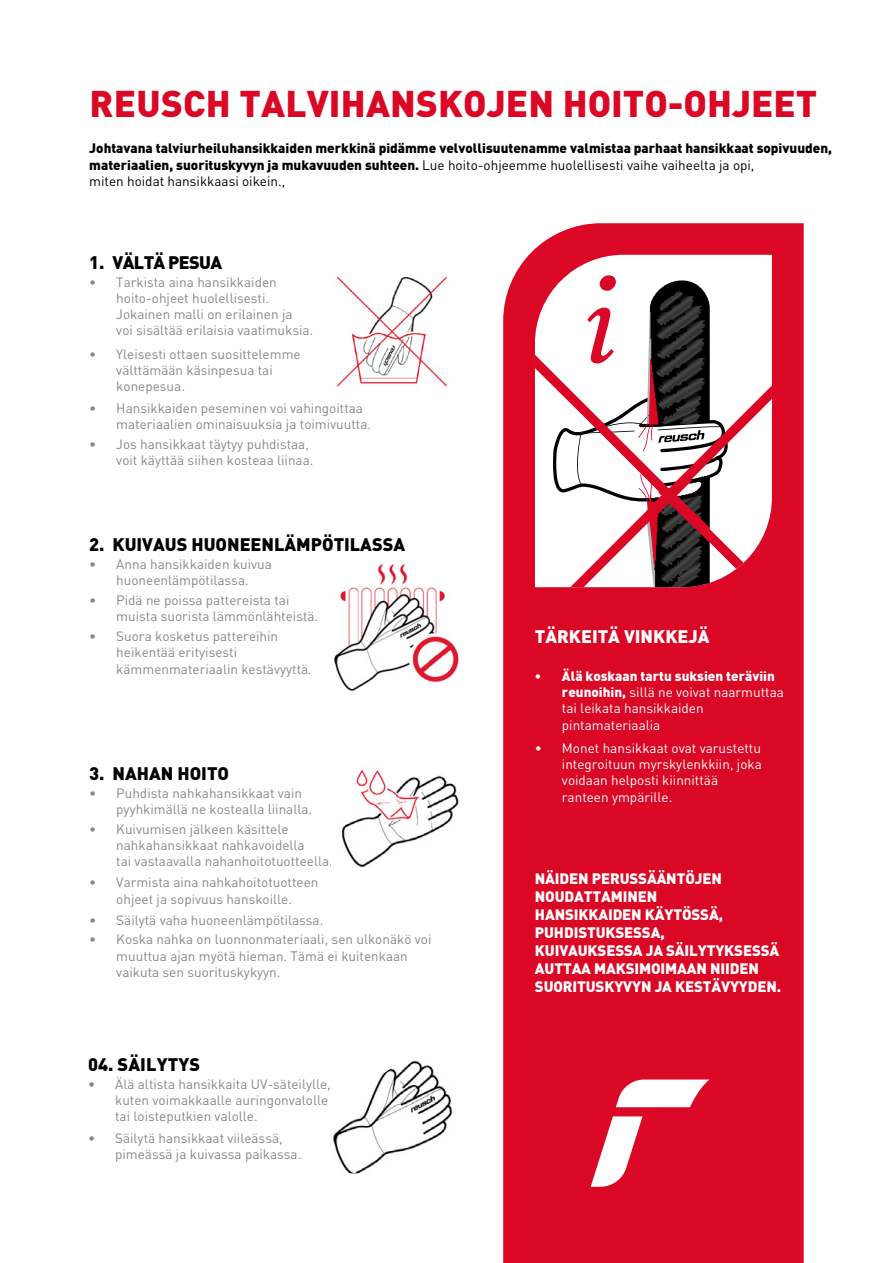
<style>
.page{position:relative;width:893px;height:1263px;background:#fff}
.page>*{position:absolute;margin:0;border:0;box-sizing:border-box;transform-origin:0 0}
.t1{font:900 36.75px "DIN Pro";letter-spacing:.005em;color:#da0725}
.t2{font:900 18px "DIN Pro";color:#000}
.t3{font:900 18px "DIN Pro";color:#fff}
.t4{font:900 18px "DIN Pro";letter-spacing:-.035em;color:#000}
.t5{font:900 15px/18px "DIN Pro";letter-spacing:-.01em;color:#fff}
.t6{font:13.5px/16.2px "DIN Pro";color:#878787}
.t7{font:900 13.5px/16.2px "DIN Pro";color:#000}
.t8{font:13.5px/16.2px "DIN Pro";color:#fff}
.s1{font-weight:400}
.s2{font-weight:900}
</style>
<div class="page">
<div style="left:503px;top:223px;width:301px;height:1040px;background:#da0725"></div>
<img style="left:334px;top:564px;width:125px;height:128px">
<img style="left:333px;top:1060px;width:120px;height:113px">
<img style="left:337px;top:276px;width:111px;height:112px">
<img style="left:342px;top:769px;width:117px;height:98px">
<svg style="left:591px;top:1079px;width:118px;height:108px"></svg>
<svg style="left:535px;top:255px;width:237px;height:332px"></svg>
<svg style="left:535px;top:342px;width:220px;height:239px"></svg>
<svg style="left:728px;top:375px;width:44px;height:212px"></svg>
<svg style="left:551px;top:275px;width:177px;height:312px"></svg>
<h1 class="t1" style="left:89px;top:79px;width:729px">REUSCH TALVIHANSKOJEN HOITO-OHJEET</h1>
<p class="t7" style="left:89px;top:140px;width:744px">Johtavana talviurheiluhansikkaiden merkkinä pidämme velvollisuutenamme valmistaa parhaat hansikkaat sopivuuden, materiaalien, suorituskyvyn ja mukavuuden suhteen. <span class="s1">Lue hoito-ohjeemme huolellisesti vaihe vaiheelta ja opi,<br>miten hoidat hansikkaasi oikein.,</span></p>
<h2 class="t4" style="left:89px;top:250px;width:134px">1. VÄLTÄ PESUA</h2>
<p class="t6" style="left:116px;top:273px;width:198px;text-indent:-27px">• Tarkista aina hansikkaiden hoito-ohjeet huolellisesti.<br>Jokainen malli on erilainen ja<br>voi sisältää erilaisia vaatimuksia.</p>
<p class="t6" style="left:116px;top:345px;width:186px;text-indent:-27px">• Yleisesti ottaen suosittelemme välttämään käsinpesua tai konepesua.</p>
<p class="t6" style="left:116px;top:399px;width:256px;text-indent:-27px">• Hansikkaiden peseminen voi vahingoittaa materiaalien ominaisuuksia ja toimivuutta.</p>
<p class="t6" style="left:116px;top:435px;width:199px;text-indent:-27px">• Jos hansikkaat täytyy puhdistaa, voit käyttää siihen kosteaa liinaa.</p>
<h2 class="t2" style="left:89px;top:532px;width:317px">2. KUIVAUS HUONEENLÄMPÖTILASSA</h2>
<p class="t6" style="left:89px;top:556px;width:184px;text-align:center">• Anna hansikkaiden kuivua huoneenlämpötilassa.</p>
<p class="t6" style="left:116px;top:591px;width:203px;text-indent:-27px">• Pidä ne poissa pattereista tai muista suorista lämmönlähteistä.</p>
<p class="t6" style="left:116px;top:627px;width:197px;text-indent:-27px">• Suora kosketus pattereihin heikentää erityisesti kämmenmateriaalin kestävyyttä.</p>
<h2 class="t2" style="left:89px;top:761px;width:141px">3. NAHAN HOITO</h2>
<p class="t6" style="left:116px;top:784px;width:197px;text-indent:-27px">• Puhdista nahkahansikkaat vain pyyhkimällä ne kostealla liinalla.</p>
<p class="t6" style="left:116px;top:820px;width:218px;text-indent:-27px">• Kuivumisen jälkeen käsittele nahkahansikkaat nahkavoidella<br>tai vastaavalla nahanhoitotuotteella.</p>
<p class="t6" style="left:89px;top:874px;width:231px;text-align:center">• Varmista aina nahkahoitotuotteen ohjeet ja sopivuus hanskoille.</p>
<p class="t6" style="left:89px;top:911px;width:236px">• Säilytä vaha huoneenlämpötilassa.</p>
<p class="t6" style="left:116px;top:931px;width:317px;text-indent:-27px">• Koska nahka on luonnonmateriaali, sen ulkonäkö voi muuttua ajan myötä hieman. Tämä ei kuitenkaan vaikuta sen suorituskykyyn.</p>
<h2 class="t2" style="left:88px;top:1052px;width:114px">04. SÄILYTYS</h2>
<p class="t6" style="left:115px;top:1075px;width:217px;text-indent:-27px">• Älä altista hansikkaita UV-säteilylle, kuten voimakkaalle auringonvalolle tai loisteputkien valolle.</p>
<p class="t6" style="left:115px;top:1129px;width:188px;text-indent:-27px">• Säilytä hansikkaat viileässä, pimeässä ja kuivassa paikassa.</p>
<h2 class="t3" style="left:535px;top:624px;width:176px">TÄRKEITÄ VINKKEJÄ</h2>
<p class="t8" style="left:562px;top:667px;width:223px;text-indent:-27px"><span class="s2">• Älä koskaan tartu suksien teräviin reunoihin,</span> sillä ne voivat naarmuttaa tai leikata hansikkaiden pintamateriaalia</p>
<p class="t8" style="left:562px;top:739px;width:201px;text-indent:-27px">• Monet hansikkaat ovat varustettu integroituun myrskylenkkiin, joka voidaan helposti kiinnittää ranteen ympärille.</p>
<p class="t5" style="left:535px;top:869px;width:248px">NÄIDEN PERUSSÄÄNTÖJEN<br>NOUDATTAMINEN<br>HANSIKKAIDEN KÄYTÖSSÄ,<br>PUHDISTUKSESSA,<br>KUIVAUKSESSA JA SÄILYTYKSESSÄ<br>AUTTAA MAKSIMOIMAAN NIIDEN<br>SUORITUSKYVYN JA KESTÄVYYDEN.</p>
</div>
